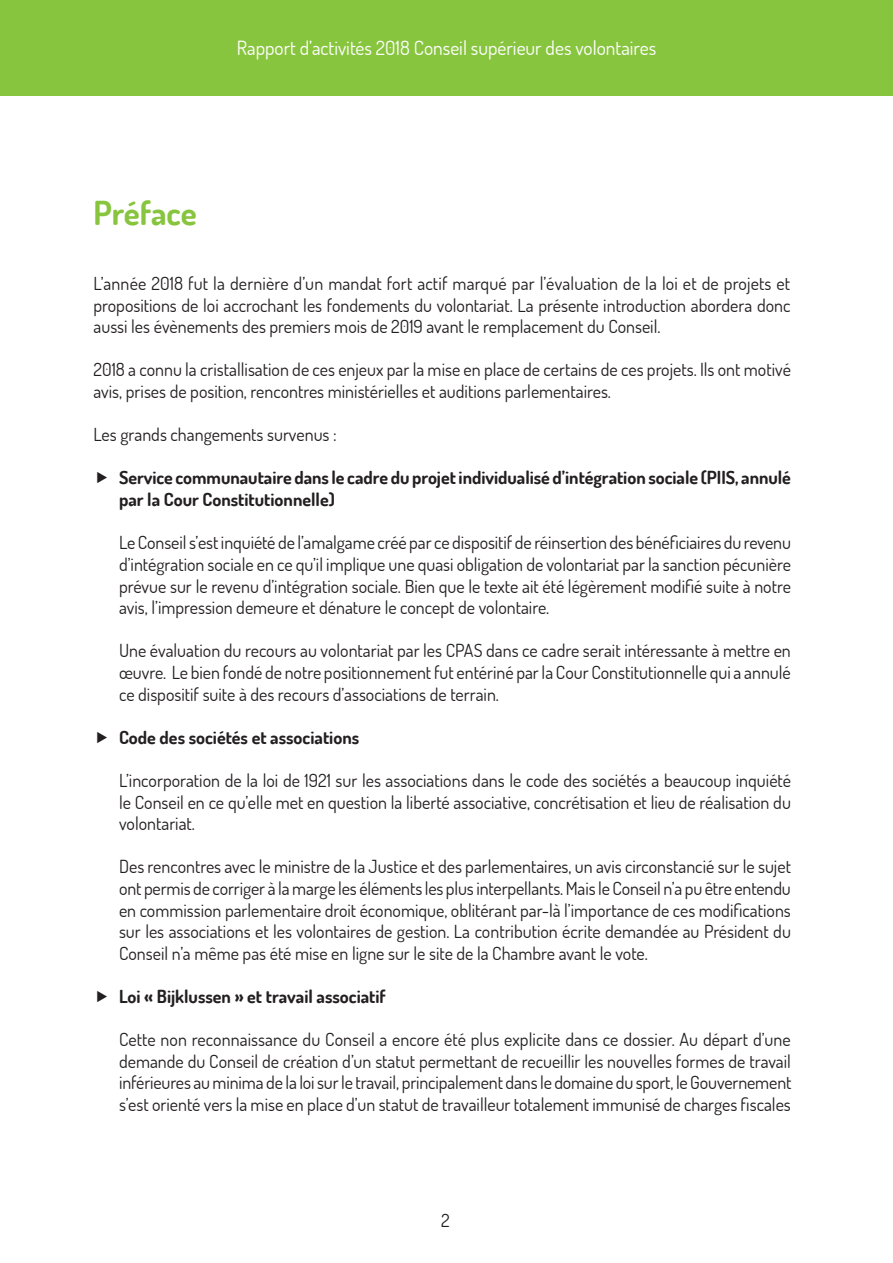
<style>
.page{position:relative;width:893px;height:1263px;background:#fff}
.page>*{position:absolute;margin:0;border:0;box-sizing:border-box;transform-origin:0 0}
.texte_courant{font:700 33px "Dosis";color:#88c53f}
.t1{font:19.5px "Dosis";color:#fff}
.texte_courant-2{font:18px/21.6px "Dosis";color:#231f20;text-align:justify}
.t2{font:700 18px/21.6px "Dosis";color:#231f20}
</style>
<div class="page">
<div style="left:0;top:0;width:893px;height:96px;background:#88c53f"></div>
<p class="t1" style="left:237px;top:35px;width:421px">Rapport d’activités 2018 Conseil supérieur des volontaires</p>
<p class="texte_courant" style="left:94px;top:192px;width:105px">Préface</p>
<p class="texte_courant-2" style="left:94px;top:272px;width:698px">L’année 2018 fut la dernière d’un mandat fort actif marqué par l’évaluation de la loi et de projets et propositions de loi accrochant les fondements du volontariat. La présente introduction abordera donc aussi les évènements des premiers mois de 2019 avant le remplacement du Conseil.</p>
<p class="texte_courant-2" style="left:94px;top:359px;width:699px">2018 a connu la cristallisation de ces enjeux par la mise en place de certains de ces projets. Ils ont motivé avis, prises de position, rencontres ministérielles et auditions parlementaires.</p>
<p class="texte_courant-2" style="left:94px;top:423px;width:245px">Les grands changements survenus :</p>
<p class="t2" style="left:119px;top:467px;width:673px">Service communautaire dans le cadre du projet individualisé d’intégration sociale (PIIS, annulé par la Cour Constitutionnelle)</p>
<p class="texte_courant-2" style="left:119px;top:531px;width:673px">Le Conseils’estinquiété de l’amalgame créé par ce dispositif de réinsertion des bénéficiaires du revenu d’intégration sociale en ce qu’il implique une quasi obligation de volontariat par la sanction pécunière prévue sur le revenu d’intégration sociale. Bien que le texte ait été légèrement modifié suite à notre avis, l’impression demeure et dénature le concept de volontaire.</p>
<p class="texte_courant-2" style="left:119px;top:639px;width:673px">Une évaluation du recours au volontariat par les CPAS dans ce cadre serait intéressante à mettre en œuvre. Le bien fondé de notre positionnement fut entériné par la Cour Constitutionnelle qui a annulé ce dispositif suite à des recours d’associations de terrain.</p>
<p class="t2" style="left:119px;top:726px;width:242px">Code des sociétés et associations</p>
<p class="texte_courant-2" style="left:119px;top:769px;width:673px">L’incorporation de la loi de 1921 sur les associations dans le code des sociétés a beaucoup inquiété le Conseil en ce qu’elle met en question la liberté associative, concrétisation et lieu de réalisation du volontariat.</p>
<p class="texte_courant-2" style="left:119px;top:855px;width:673px">Des rencontres avec le ministre de la Justice et des parlementaires, un avis circonstancié sur le sujet ont permis de corriger à lamarge les élémentsles plusinterpellants.Maisle Conseil n’a pu être entendu en commission parlementaire droit économique, oblitérant par-là l’importance de ces modifications sur les associations et les volontaires de gestion. La contribution écrite demandée au Président du Conseil n’a même pas été mise en ligne sur le site de la Chambre avant le vote.</p>
<p class="t2" style="left:119px;top:985px;width:268px">Loi « Bijklussen » et travail associatif</p>
<p class="texte_courant-2" style="left:119px;top:1028px;width:674px">Cette non reconnaissance du Conseil a encore été plus explicite dans ce dossier. Au départ d’une demande du Conseil de création d’un statut permettant de recueillir les nouvelles formes de travail inférieures au minima de la loi sur le travail, principalement dans le domaine du sport, le Gouvernement s’est orienté vers la mise en place d’un statut de travailleur totalement immunisé de charges fiscales</p>
<p class="texte_courant-2" style="left:441px;top:1209px;width:10px">2</p>
</div>
